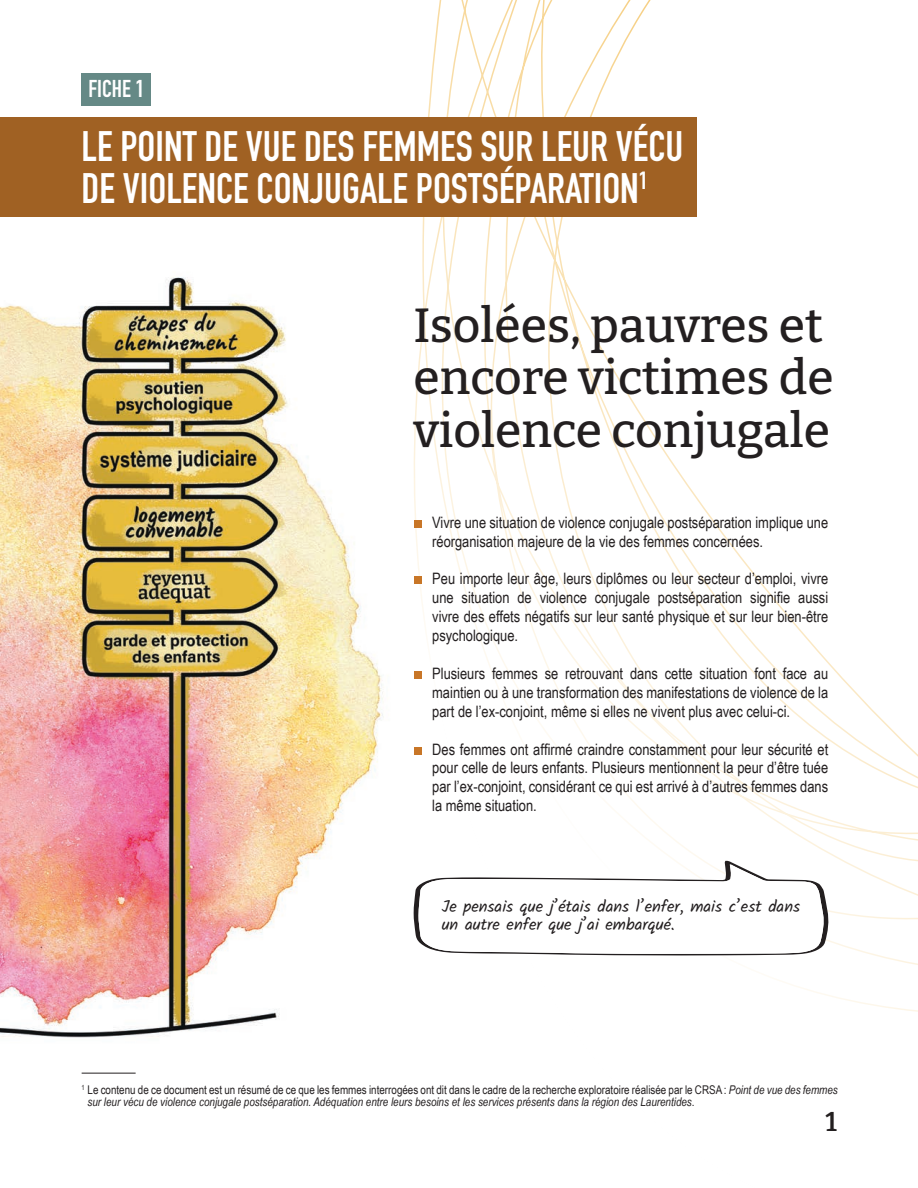
<style>
.page{position:relative;width:918px;height:1188px;background:#fff}
.page>*{position:absolute;margin:0;border:0;box-sizing:border-box;transform-origin:0 0}
.t1{font:500 48px/52.5px "Bitter";color:#231f20}
.t2{font:700 42px/42px "DIN Condensed";color:#fff}
.t3{font:600 27px "Bitter";color:#231f20}
.t4{font:700 24px "DIN Condensed";color:#fff}
.t5{font:16.5px/18px "Kalam";color:#231f20}
.t6{font:15.75px/18.9px "Arial Narrow";color:#231f20;text-align:justify}
.t7{font:italic 12px/12px "Arial Narrow";color:#231f20}
.s1{font-style:normal}
</style>
<div class="page">
<svg style="left:413px;top:0;width:505px;height:1012px"></svg>
<img style="left:0;top:277px;width:383px;height:761px">
<div style="left:82px;top:73px;width:69px;height:33px;background:#658986"></div>
<div style="left:0;top:117px;width:697px;height:100px;background:#a06123"></div>
<div style="left:414px;top:520px;width:7px;height:8px;background:#c87627"></div>
<div style="left:414px;top:577px;width:7px;height:7px;background:#c87627"></div>
<div style="left:414px;top:671px;width:7px;height:8px;background:#c87627"></div>
<div style="left:414px;top:747px;width:7px;height:8px;background:#c87627"></div>
<svg style="left:414px;top:861px;width:415px;height:95px"></svg>
<hr style="left:82px;top:1073px;width:54px;height:1px;background:#231f20">
<h3 class="t4" style="left:88px;top:73px;width:58px">FICHE 1</h3>
<h2 class="t2" style="left:82px;top:125px;width:603px">LE POINT DE VUE DES FEMMES SUR LEUR VÉCU<br>DE VIOLENCE CONJUGALE POSTSÉPARATION<sup>1</sup></h2>
<h1 class="t1" style="left:414px;top:298px;width:422px">Isolées, pauvres et encore victimes de violence conjugale</h1>
<p class="t6" style="left:432px;top:512px;width:397px">Vivre une situation de violence conjugale postséparation implique une réorganisation majeure de la vie des femmes concernées.</p>
<p class="t6" style="left:432px;top:569px;width:398px">Peu importe leur âge, leurs diplômes ou leur secteur d’emploi, vivre une situation de violence conjugale postséparation signifie aussi vivre des effets négatifs sur leur santé physique et sur leur bien-être psychologique.</p>
<p class="t6" style="left:432px;top:663px;width:398px">Plusieurs femmes se retrouvant dans cette situation font face au maintien ou à une transformation des manifestations de violence de la part de l’ex-conjoint, même si elles ne vivent plus avec celui-ci.</p>
<p class="t6" style="left:432px;top:739px;width:398px">Des femmes ont affirmé craindre constamment pour leur sécurité et pour celle de leurs enfants. Plusieurs mentionnent la peur d’être tuée par l’ex-conjoint, considérant ce qui est arrivé à d’autres femmes dans la même situation.</p>
<p class="t5" style="left:442px;top:898px;width:360px">Je pensais que j’étais dans l’enfer, mais c’est dans un autre enfer que j’ai embarqué.</p>
<p class="t7" style="left:88px;top:1083px;width:752px;text-indent:-6px"><sup>1</sup> <span class="s1">Le contenu de ce document est un résumé de ce que les femmes interrogées ont dit dans le cadre de la recherche exploratoire réalisée par le CRSA :</span> Point de vue des femmes sur leur vécu de violence conjugale postséparation. Adéquation entre leurs besoins et les services présents dans la région des Laurentides<span class="s1">.</span></p>
<h3 class="t3" style="left:826px;top:1105px;width:13px">1</h3>
</div>
